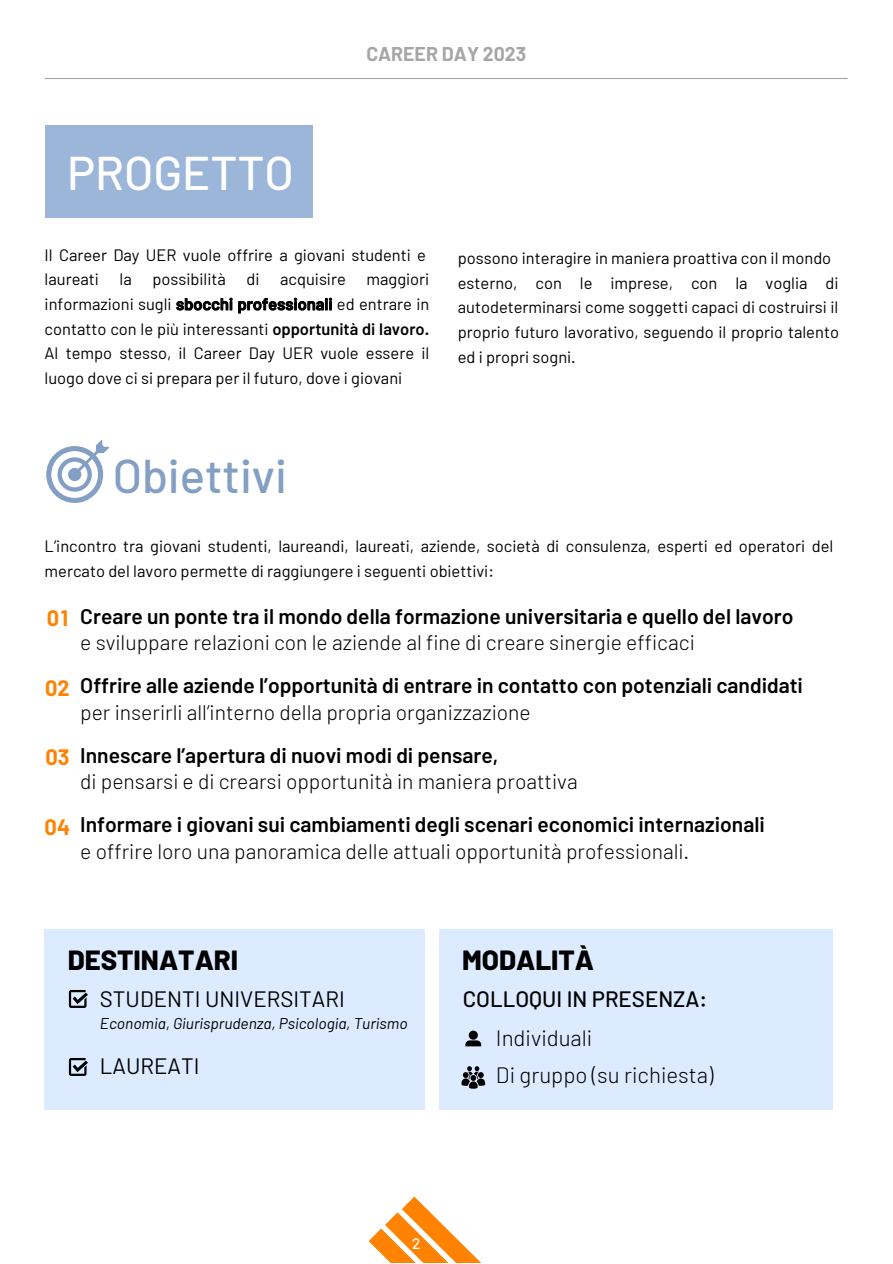
<style>
.page{position:relative;width:893px;height:1264px;background:#fff}
.page>*{position:absolute;margin:0;border:0;box-sizing:border-box;transform-origin:0 0}
.t1{font:500 47.25px "Barlow";color:#849fc4}
.t2{font:500 47.25px "Barlow";color:#fff}
.t3{font:800 27.75px "Barlow";color:#000}
.t4{font:300 22.2px/37.3px "Barlow";color:#000}
.t5{font:22.2px "Barlow";color:#000}
.t6{font:500 22.2px "Barlow";color:#000}
.t7{font:600 21.15px/26.4px "Barlow";color:#000}
.t8{font:300 21.15px/26.4px "Barlow";color:#000}
.t9{font:700 19.5px "Barlow";color:#a6a6a6}
.t10{font:16.5px/24.8px "Barlow";color:#000}
.t11{font:italic 15.6px "Barlow";color:#000}
.t12{font:500 15.15px "Barlow";color:#fff}
.s1{font-weight:600}
.s2{font-weight:700;font-size:21.75px;color:#ff8200}
.s3{font-weight:300}
</style>
<div class="page">
<hr style="left:45px;top:78px;width:802px;height:1px;background:#a6a6a6">
<div style="left:45px;top:126px;width:267px;height:92px;background:#9cb6da"></div>
<svg style="left:368px;top:1196px;width:112px;height:66px"></svg>
<div style="left:45px;top:929px;width:380px;height:180px;background:#dcebff"></div>
<svg style="left:69px;top:990px;width:19px;height:17px"></svg>
<svg style="left:69px;top:1058px;width:19px;height:17px"></svg>
<div style="left:439px;top:929px;width:393px;height:180px;background:#dcebff"></div>
<svg style="left:461px;top:1066px;width:24px;height:22px"></svg>
<svg style="left:465px;top:1030px;width:16px;height:16px"></svg>
<svg style="left:46px;top:440px;width:63px;height:63px"></svg>
<h1 class="t2" style="left:67px;top:142px;width:228px">PROGETTO</h1>
<p class="t9" style="left:366px;top:42px;width:161px">CAREER DAY 2023</p>
<p class="t10" style="left:45px;top:241px;width:383px">Il Career Day UER vuole offrire a giovani studenti e laureati</p>
<p class="t10" style="left:120px;top:266px;width:14px">la</p>
<p class="t10" style="left:152px;top:266px;width:75px">possibilità</p>
<p class="t10" style="left:246px;top:266px;width:14px">di</p>
<p class="t10" style="left:280px;top:266px;width:67px">acquisire</p>
<p class="t10" style="left:45px;top:266px;width:386px;text-align:justify;text-indent:322px">maggiori informazioni sugli <span class="s1">sbocchi professionali</span> ed entrare in contatto con le più interessanti <span class="s1">opportunità di lavoro.<br></span>Al tempo stesso, il Career Day UER vuole essere il luogo dove ci si prepara per il futuro, dove i giovani</p>
<h1 class="t1" style="left:113px;top:445px;width:176px">Obiettivi</h1>
<p class="t10" style="left:458px;top:245px;width:382px">possono interagire in maniera proattiva con il mondo esterno, con le imprese, con la voglia di autodeterminarsi come soggetti capaci di costruirsi il proprio futuro lavorativo, seguendo il proprio talento ed i propri sogni.</p>
<p class="t10" style="left:45px;top:533px;width:790px">L’incontro tra giovani studenti, laureandi, laureati, aziende, società di consulenza, esperti ed operatori del mercato del lavoro permette di raggiungere i seguenti obiettivi:</p>
<p class="t7" style="left:80px;top:602px;width:714px;text-indent:-33px"><span class="s2">01</span> Creare un ponte tra il mondo della formazione universitaria e quello del lavoro <span class="s3">e sviluppare relazioni con le aziende al fine di creare sinergie efficaci</span></p>
<p class="t7" style="left:80px;top:671px;width:724px;text-indent:-35px"><span class="s2">02</span> Offrire alle aziende l’opportunità di entrare in contatto con potenziali candidati <span class="s3">per inserirli all’interno della propria organizzazione</span></p>
<p class="t8" style="left:80px;top:741px;width:499px;text-indent:-35px"><span class="s2">03</span> <span class="s1">Innescare l’apertura di nuovi modi di pensare,<br></span>di pensarsi e di crearsi opportunità in maniera proattiva</p>
<p class="t7" style="left:80px;top:810px;width:686px;text-indent:-36px"><span class="s2">04</span> Informare i giovani sui cambiamenti degli scenari economici internazionali <span class="s3">e offrire loro una panoramica delle attuali opportunità professionali.</span></p>
<h2 class="t3" style="left:68px;top:941px;width:172px">DESTINATARI</h2>
<h3 class="t5" style="left:100px;top:984px;width:246px">STUDENTI UNIVERSITARI</h3>
<p class="t11" style="left:100px;top:1013px;width:309px">Economia, Giurisprudenza, Psicologia, Turismo</p>
<h3 class="t5" style="left:100px;top:1051px;width:101px">LAUREATI</h3>
<h2 class="t3" style="left:462px;top:941px;width:134px">MODALITÀ</h2>
<h3 class="t6" style="left:462px;top:984px;width:246px">COLLOQUI IN PRESENZA:</h3>
<h3 class="t4" style="left:496px;top:1018px;width:219px">Individuali<br>Di gruppo (su richiesta)</h3>
<p class="t12" style="left:412px;top:1233px;width:10px">2</p>
</div>
